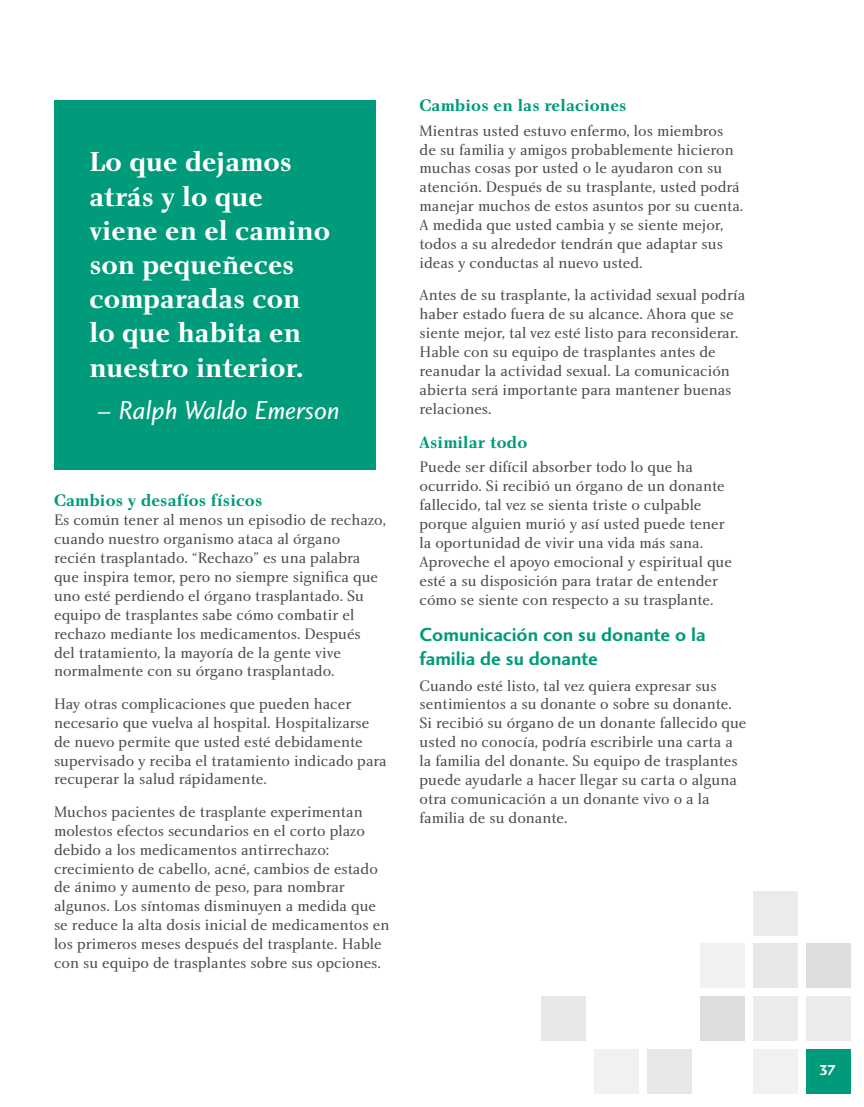
<style>
.page{position:relative;width:864px;height:1107px;background:#fff}
.page>*{position:absolute;margin:0;border:0;box-sizing:border-box;transform-origin:0 0}
.t1{font:28.5px/34.2px "Charlotte Bold Plain";color:#fff}
.t2{font:27px "Charlotte Sans Book Italic Plain";color:#fff}
.t3{font:19.5px/23.4px "Charlotte Sans Bold Plain";color:#009b7a}
.t4{font:17.25px "Charlotte Bold Plain";letter-spacing:.01em;color:#009b7a}
.t5{font:15.75px/18.9px "Charlotte Book Plain";color:#4d4d4f}
.t6{font:15px "Charlotte Sans Bold Plain";color:#fff}
.s1{font-family:"Charlotte Book Italic Plain"}
</style>
<div class="page">
<div style="left:806px;top:1049px;width:45px;height:45px;background:#009b7a"></div>
<div style="left:54px;top:100px;width:321px;height:369px;background:#009b7a"></div>
<div style="left:753px;top:891px;width:45px;height:44px;background:#ebebec"></div>
<div style="left:753px;top:944px;width:45px;height:44px;background:#e6e7e8"></div>
<div style="left:700px;top:944px;width:45px;height:44px;background:#f1f1f2"></div>
<div style="left:806px;top:944px;width:44px;height:44px;background:#dcddde"></div>
<div style="left:542px;top:996px;width:44px;height:45px;background:#e6e7e8"></div>
<div style="left:753px;top:996px;width:45px;height:45px;background:#ebebec"></div>
<div style="left:700px;top:996px;width:45px;height:45px;background:#dcddde"></div>
<div style="left:806px;top:996px;width:44px;height:45px;background:#ebebec"></div>
<div style="left:647px;top:1049px;width:45px;height:45px;background:#e6e7e8"></div>
<div style="left:594px;top:1049px;width:45px;height:45px;background:#f1f1f2"></div>
<div style="left:753px;top:1049px;width:45px;height:45px;background:#f1f1f2"></div>
<p class="t1" style="left:90px;top:144px;width:242px">Lo que dejamos atrás y lo que viene en el camino son pequeñeces comparadas con lo que habita en nuestro interior.</p>
<p class="t2" style="left:96px;top:393px;width:245px"><span class="s1">–</span> Ralph Waldo Emerson</p>
<p class="t4" style="left:54px;top:490px;width:210px">Cambios y desafíos físicos</p>
<p class="t5" style="left:54px;top:510px;width:334px">Es común tener al menos un episodio de rechazo, cuando nuestro organismo ataca al órgano recién trasplantado. “Rechazo” es una palabra que inspira temor, pero no siempre significa que uno esté perdiendo el órgano trasplantado. Su equipo de trasplantes sabe cómo combatir el rechazo mediante los medicamentos. Después<br>del tratamiento, la mayoría de la gente vive normalmente con su órgano trasplantado.</p>
<p class="t5" style="left:54px;top:694px;width:334px">Hay otras complicaciones que pueden hacer necesario que vuelva al hospital. Hospitalizarse de nuevo permite que usted esté debidamente supervisado y reciba el tratamiento indicado para recuperar la salud rápidamente.</p>
<p class="t5" style="left:54px;top:802px;width:337px">Muchos pacientes de trasplante experimentan molestos efectos secundarios en el corto plazo debido a los medicamentos antirrechazo: crecimiento de cabello, acné, cambios de estado de ánimo y aumento de peso, para nombrar algunos. Los síntomas disminuyen a medida que se reduce la alta dosis inicial de medicamentos en los primeros meses después del trasplante. Hable con su equipo de trasplantes sobre sus opciones.</p>
<p class="t4" style="left:420px;top:95px;width:208px">Cambios en las relaciones</p>
<p class="t5" style="left:420px;top:121px;width:325px">Mientras usted estuvo enfermo, los miembros de su familia y amigos probablemente hicieron muchas cosas por usted o le ayudaron con su atención. Después de su trasplante, usted podrá manejar muchos de estos asuntos por su cuenta.<br>A medida que usted cambia y se siente mejor, todos a su alrededor tendrán que adaptar sus ideas y conductas al nuevo usted.</p>
<p class="t5" style="left:420px;top:285px;width:327px">Antes de su trasplante, la actividad sexual podría haber estado fuera de su alcance. Ahora que se siente mejor, tal vez esté listo para reconsiderar.<br>Hable con su equipo de trasplantes antes de reanudar la actividad sexual. La comunicación abierta será importante para mantener buenas relaciones.</p>
<p class="t4" style="left:420px;top:432px;width:109px">Asimilar todo</p>
<p class="t5" style="left:420px;top:457px;width:314px">Puede ser difícil absorber todo lo que ha ocurrido. Si recibió un órgano de un donante fallecido, tal vez se sienta triste o culpable porque alguien murió y así usted puede tener la oportunidad de vivir una vida más sana.<br>Aproveche el apoyo emocional y espiritual que esté a su disposición para tratar de entender cómo se siente con respecto a su trasplante.</p>
<p class="t3" style="left:420px;top:623px;width:288px">Comunicación con su donante o la familia de su donante</p>
<p class="t5" style="left:420px;top:676px;width:329px">Cuando esté listo, tal vez quiera expresar sus sentimientos a su donante o sobre su donante.<br>Si recibió su órgano de un donante fallecido que usted no conocía, podría escribirle una carta a la familia del donante. Su equipo de trasplantes puede ayudarle a hacer llegar su carta o alguna otra comunicación a un donante vivo o a la familia de su donante.</p>
<p class="t6" style="left:819px;top:1061px;width:18px">37</p>
</div>
